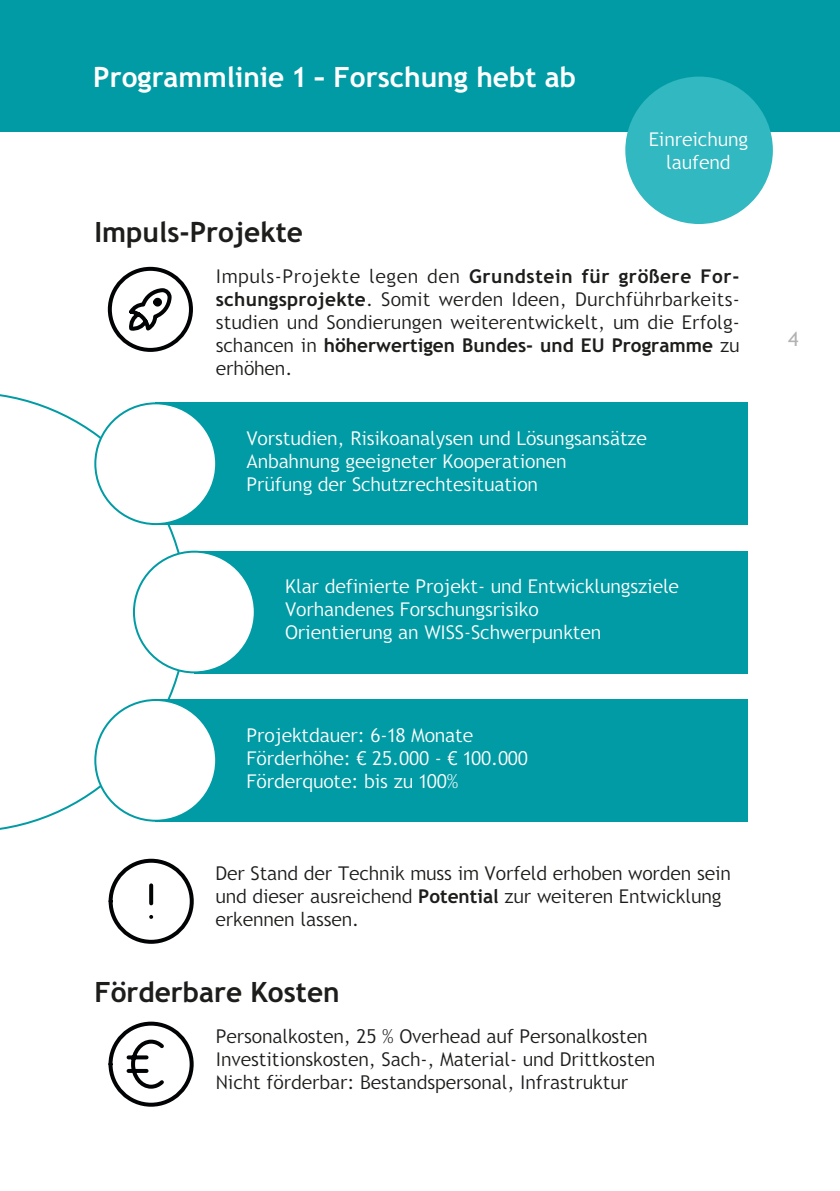
<style>
.page{position:relative;width:840px;height:1191px;background:#fff}
.page>*{position:absolute;margin:0;border:0;box-sizing:border-box;transform-origin:0 0}
.t1{font:700 28px "Trebuchet SBG2";color:#1d1d1b}
.t2{font:700 28px "Trebuchet SBG2";color:#fff}
.t3{font:20px "Trebuchet SBG2";color:#b2b2b2}
.t4{font:300 19px/23px "Trebuchet SBG2";color:#1d1d1b}
.t5{font:300 19px/23px "Trebuchet SBG2";color:#fff}
.s1{font-weight:700}
</style>
<div class="page">
<svg style="left:107px;top:266px;width:86px;height:86px"></svg>
<svg style="left:0;top:394px;width:187px;height:436px"></svg>
<div style="left:0;top:0;width:839px;height:131px;background:#009ba4"></div>
<div style="left:625px;top:77px;width:147px;height:147px;background:#31b8c0;border-radius:50%"></div>
<svg style="left:108px;top:1021px;width:86px;height:86px"></svg>
<div style="left:155px;top:402px;width:592px;height:123px;background:#009ba4"></div>
<div style="left:95px;top:403px;width:121px;height:121px;background:#fff;border-radius:50%"></div>
<div style="left:94px;top:402px;width:123px;height:123px;border:2px solid #009ba4;border-radius:50%"></div>
<div style="left:194px;top:550px;width:553px;height:123px;background:#009ba4"></div>
<div style="left:134px;top:551px;width:120px;height:121px;background:#fff;border-radius:50%"></div>
<div style="left:133px;top:550px;width:122px;height:123px;border:2px solid #009ba4;border-radius:50%"></div>
<div style="left:155px;top:699px;width:592px;height:122px;background:#009ba4"></div>
<div style="left:95px;top:700px;width:121px;height:120px;background:#fff;border-radius:50%"></div>
<div style="left:94px;top:699px;width:123px;height:122px;border:2px solid #009ba4;border-radius:50%"></div>
<svg style="left:108px;top:858px;width:86px;height:86px"></svg>
<h1 class="t2" style="left:93px;top:59px;width:484px">Programmlinie 1 – Forschung hebt ab</h1>
<p class="t5" style="left:648px;top:128px;width:101px;text-align:center">Einreichung laufend</p>
<h1 class="t1" style="left:94px;top:214px;width:210px">Impuls-Projekte</h1>
<p class="t4" style="left:216px;top:265px;width:525px;text-align:justify">Impuls-Projekte legen den <span class="s1">Grundstein für größere For&shy;schungsprojekte</span>. Somit werden Ideen, Durchführbarkeits&shy;studien und Sondierungen weiterentwickelt, um die Erfolg&shy;schancen in <span class="s1">höherwertigen Bundes- und EU Programme</span> zu erhöhen.</p>
<p class="t5" style="left:246px;top:427px;width:402px">Vorstudien, Risikoanalysen und Lösungsansätze<br>Anbahnung geeigneter Kooperationen<br>Prüfung der Schutzrechtesituation</p>
<p class="t5" style="left:285px;top:575px;width:395px">Klar definierte Projekt- und Entwicklungsziele<br>Vorhandenes Forschungsrisiko<br>Orientierung an WISS-Schwerpunkten</p>
<p class="t5" style="left:246px;top:723px;width:283px">Projektdauer: 6-18 Monate<br>Förderhöhe: € 25.000 - € 100.000<br>Förderquote: bis zu 100%</p>
<p class="t4" style="left:215px;top:862px;width:516px">Der Stand der Technik muss im Vorfeld erhoben worden sein und dieser ausreichend <span class="s1">Potential</span> zur weiteren Entwicklung erkennen lassen.</p>
<h1 class="t1" style="left:94px;top:974px;width:247px">Förderbare Kosten</h1>
<p class="t4" style="left:216px;top:1024px;width:440px">Personalkosten, 25 % Overhead auf Personalkosten<br>Investitionskosten, Sach-, Material- und Drittkosten<br>Nicht förderbar: Bestandspersonal, Infrastruktur</p>
<p class="t3" style="left:787px;top:327px;width:12px">4</p>
</div>
